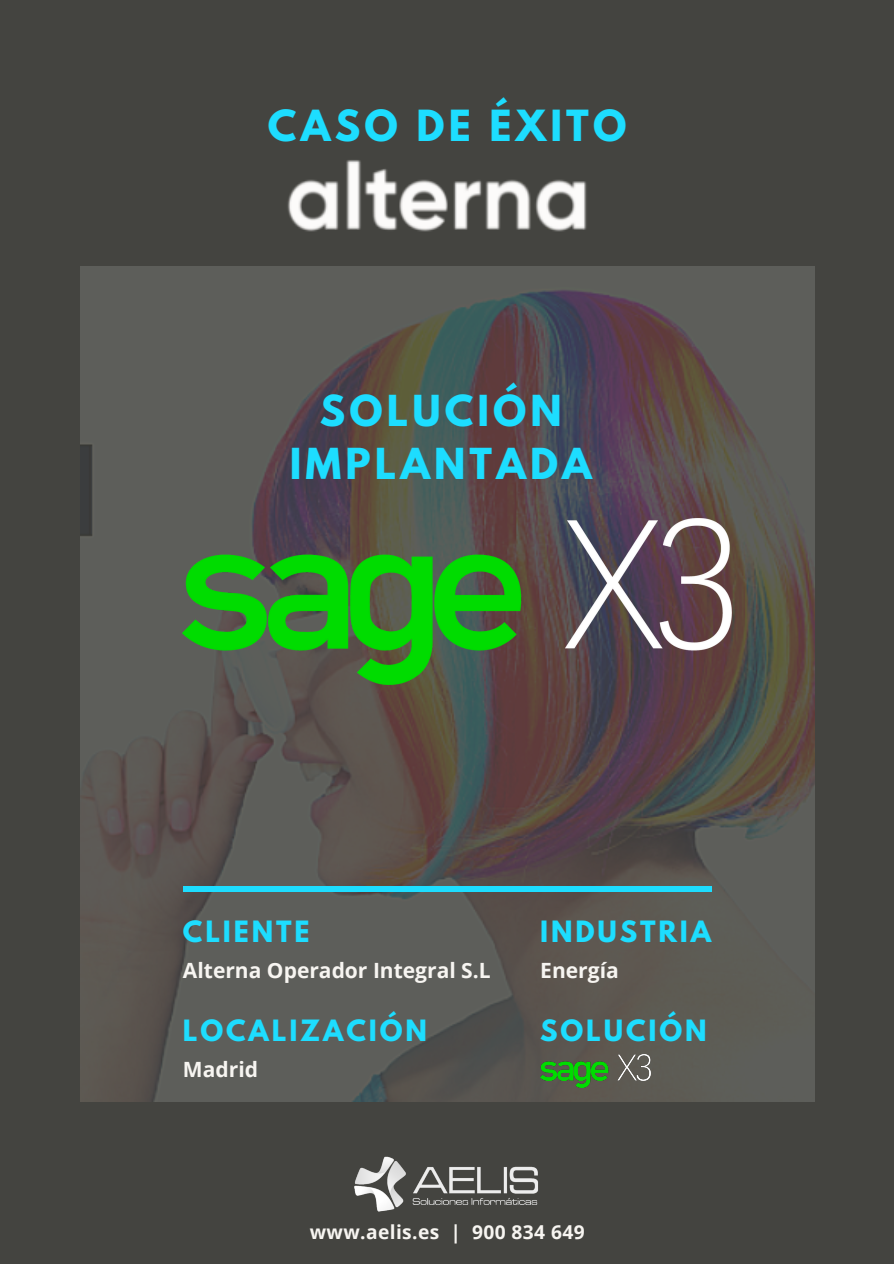
<style>
.page{position:relative;width:894px;height:1264px;background:#fff}
.page>*{position:absolute;margin:0;border:0;box-sizing:border-box;transform-origin:0 0}
.t1{font:700 37.95px "League Spartan";letter-spacing:.11em;color:#1dddff}
.t2{font:700 37.8px "League Spartan";letter-spacing:.11em;color:#1dddff}
.t3{font:700 25.95px "League Spartan";letter-spacing:.11em;color:#1dddff}
.t4{font:700 21px "Open Sans";color:#f7f5f1}
.t5{font:700 19.2px "Open Sans";letter-spacing:.02em;color:#f7f5f1}
</style>
<div class="page">
<div style="left:0;top:0;width:893px;height:1263px;background:#444440"></div>
<img style="left:80px;top:267px;width:734px;height:834px">
<div style="left:183px;top:886px;width:528px;height:5px;background:#1dddff"></div>
<img style="left:354px;top:1156px;width:184px;height:56px">
<img style="left:183px;top:519px;width:548px;height:165px">
<img style="left:540px;top:1054px;width:110px;height:33px">
<svg style="left:287px;top:160px;width:300px;height:72px"></svg>
<p class="t1" style="left:268px;top:107px;width:360px">CASO DE ÉXITO</p>
<p class="t2" style="left:320px;top:392px;width:243px">SOLUCIÓN</p>
<p class="t2" style="left:289px;top:445px;width:303px">IMPLANTADA</p>
<p class="t3" style="left:183px;top:918px;width:128px">CLIENTE</p>
<p class="t3" style="left:540px;top:918px;width:172px">INDUSTRIA</p>
<p class="t4" style="left:183px;top:955px;width:309px">Alterna Operador Integral S.L</p>
<p class="t4" style="left:540px;top:955px;width:80px">Energía</p>
<p class="t3" style="left:183px;top:1017px;width:245px">LOCALIZACIÓN</p>
<p class="t4" style="left:183px;top:1054px;width:77px">Madrid</p>
<p class="t3" style="left:540px;top:1017px;width:168px">SOLUCIÓN</p>
<p class="t5" style="left:309px;top:1218px;width:276px">www.aelis.es | 900 834 649</p>
</div>
